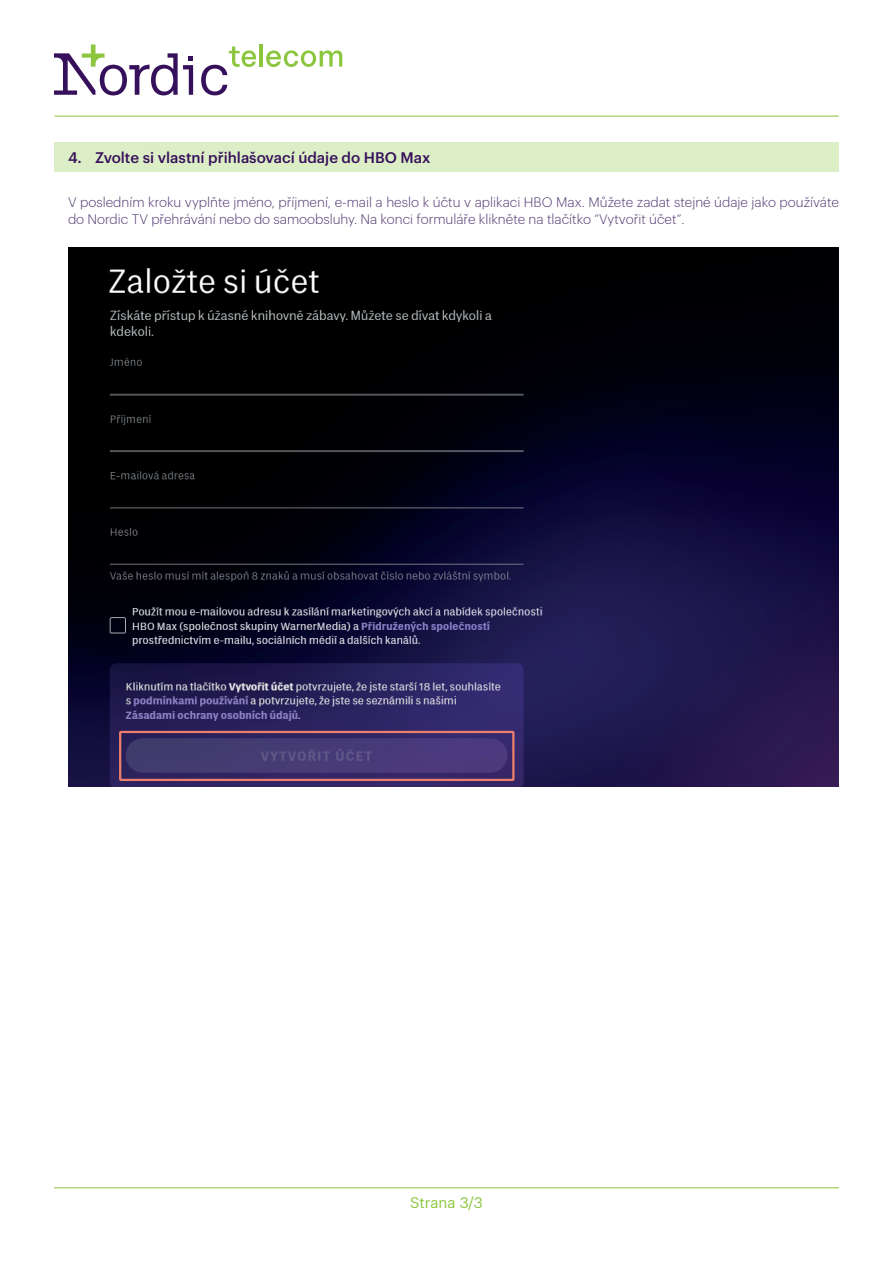
<style>
.page{position:relative;width:893px;height:1263px;background:#fff}
.page>*{position:absolute;margin:0;border:0;box-sizing:border-box;transform-origin:0 0}
.t1{font:500 15px "Graphik";color:#36105b}
.t2{font:15px "Graphik";color:#8bc63e}
.t3{font:300 13.5px/16.2px "Graphik";color:#503671}
</style>
<div class="page">
<svg style="left:266px;top:50px;width:76px;height:17px"></svg>
<hr style="left:259px;top:44px;width:4px;height:23px;background:#8bc63e">
<svg style="left:54px;top:45px;width:139px;height:50px"></svg>
<svg style="left:201px;top:47px;width:56px;height:48px"></svg>
<hr style="left:55px;top:115px;width:784px;height:2px;background:#8bc63e">
<hr style="left:54px;top:1187px;width:785px;height:1px;background:#8bc63e">
<div style="left:54px;top:142px;width:785px;height:30px;background:#dceec5"></div>
<img style="left:68px;top:248px;width:770px;height:538px">
<div style="left:119px;top:731px;width:395px;height:50px;border:2px solid #ed7e6c"></div>
<p class="t1" style="left:68px;top:146px;width:364px">4. Zvolte si vlastní přihlašovací údaje do HBO Max</p>
<p class="t3" style="left:68px;top:193px;width:772px">V posledním kroku vyplňte jméno, příjmení, e-mail a heslo k účtu v aplikaci HBO Max. Můžete zadat stejné údaje jako používáte do Nordic TV přehrávání nebo do samoobsluhy. Na konci formuláře klikněte na tlačítko “Vytvořit účet”.</p>
<p class="t2" style="left:410px;top:1191px;width:74px">Strana 3/3</p>
</div>
